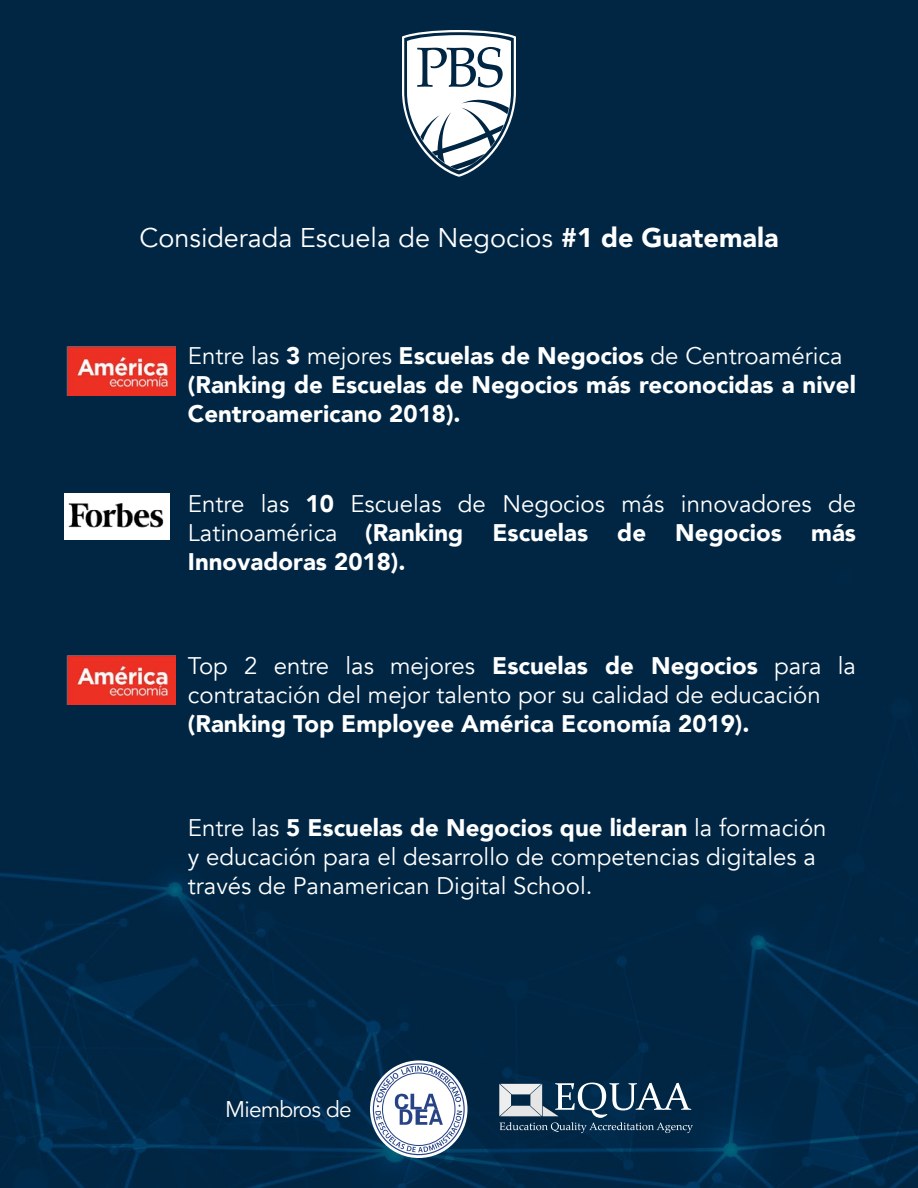
<style>
.page{position:relative;width:918px;height:1188px;background:#002645}
.page>*{position:absolute;margin:0;border:0;box-sizing:border-box;transform-origin:0 0}
.t1{font:27px "Avenir";color:#fff}
.t2{font:24px/28.8px "Avenir";color:#fff}
.t3{font:900 24px/28.8px "Avenir";color:#fff}
.t4{font:22.5px "Avenir LT Std";letter-spacing:-.03em;color:#fff}
.s1{font-weight:900}
.s2{font-weight:400}
</style>
<div class="page">
<svg style="left:499px;top:1083px;width:194px;height:50px"></svg>
<svg style="left:370px;top:1060px;width:98px;height:98px"></svg>
<svg style="left:373px;top:1063px;width:92px;height:92px;background:#acb9cc"></svg>
<svg style="left:402px;top:30px;width:114px;height:147px"></svg>
<img style="left:66px;top:346px;width:110px;height:49px">
<img style="left:66px;top:655px;width:110px;height:49px">
<img style="left:65px;top:494px;width:105px;height:46px">
<p class="t1" style="left:139px;top:222px;width:641px">Considerada Escuela de Negocios <span class="s1">#1 de Guatemala</span></p>
<p class="t3" style="left:188px;top:341px;width:670px"><span class="s2">Entre las</span> 3 <span class="s2">mejores</span> Escuelas de Negocios <span class="s2">de Centroamérica </span>(Ranking de Escuelas de Negocios más reconocidas a nivel<br>Centroamericano 2018 .(</p>
<p class="t2" style="left:188px;top:490px;width:58px">Entre</p>
<p class="t2" style="left:261px;top:490px;width:30px">las</p>
<p class="t3" style="left:306px;top:489px;width:30px">10</p>
<p class="t2" style="left:350px;top:490px;width:93px">Escuelas</p>
<p class="t2" style="left:458px;top:490px;width:30px">de</p>
<p class="t2" style="left:502px;top:490px;width:104px">Negocios</p>
<p class="t2" style="left:621px;top:490px;width:45px">más</p>
<p class="t2" style="left:681px;top:490px;width:132px">innovadores</p>
<p class="t2" style="left:828px;top:490px;width:30px">de</p>
<p class="t3" style="left:365px;top:518px;width:100px">(Ranking</p>
<p class="t2" style="left:188px;top:519px;width:151px">Latinoamérica</p>
<p class="t3" style="left:188px;top:547px;width:219px">Innovadoras 2018 .(</p>
<p class="t3" style="left:493px;top:518px;width:97px">Escuelas</p>
<p class="t3" style="left:617px;top:518px;width:30px">de</p>
<p class="t3" style="left:675px;top:518px;width:108px">Negocios</p>
<p class="t3" style="left:811px;top:518px;width:46px">más</p>
<p class="t2" style="left:345px;top:652px;width:30px">las</p>
<p class="t3" style="left:492px;top:651px;width:97px">Escuelas</p>
<p class="t3" style="left:605px;top:651px;width:30px">de</p>
<p class="t3" style="left:651px;top:651px;width:108px">Negocios</p>
<p class="t2" style="left:244px;top:652px;width:15px">2</p>
<p class="t2" style="left:188px;top:652px;width:634px">Top<br>contratación del mejor talento por su calidad de educación</p>
<p class="t3" style="left:188px;top:709px;width:563px">(Ranking Top Employee América Economía 2019 .(</p>
<p class="t2" style="left:390px;top:652px;width:86px">mejores</p>
<p class="t2" style="left:274px;top:652px;width:57px">entre</p>
<p class="t2" style="left:774px;top:652px;width:49px">para</p>
<p class="t2" style="left:838px;top:652px;width:20px">la</p>
<p class="t2" style="left:188px;top:814px;width:640px">Entre las <span class="s1">5 Escuelas de Negocios que lideran</span> la formación y educación para el desarrollo de competencias digitales a través de Panamerican Digital School.</p>
<p class="t4" style="left:225px;top:1097px;width:128px">Miembros de</p>
</div>
